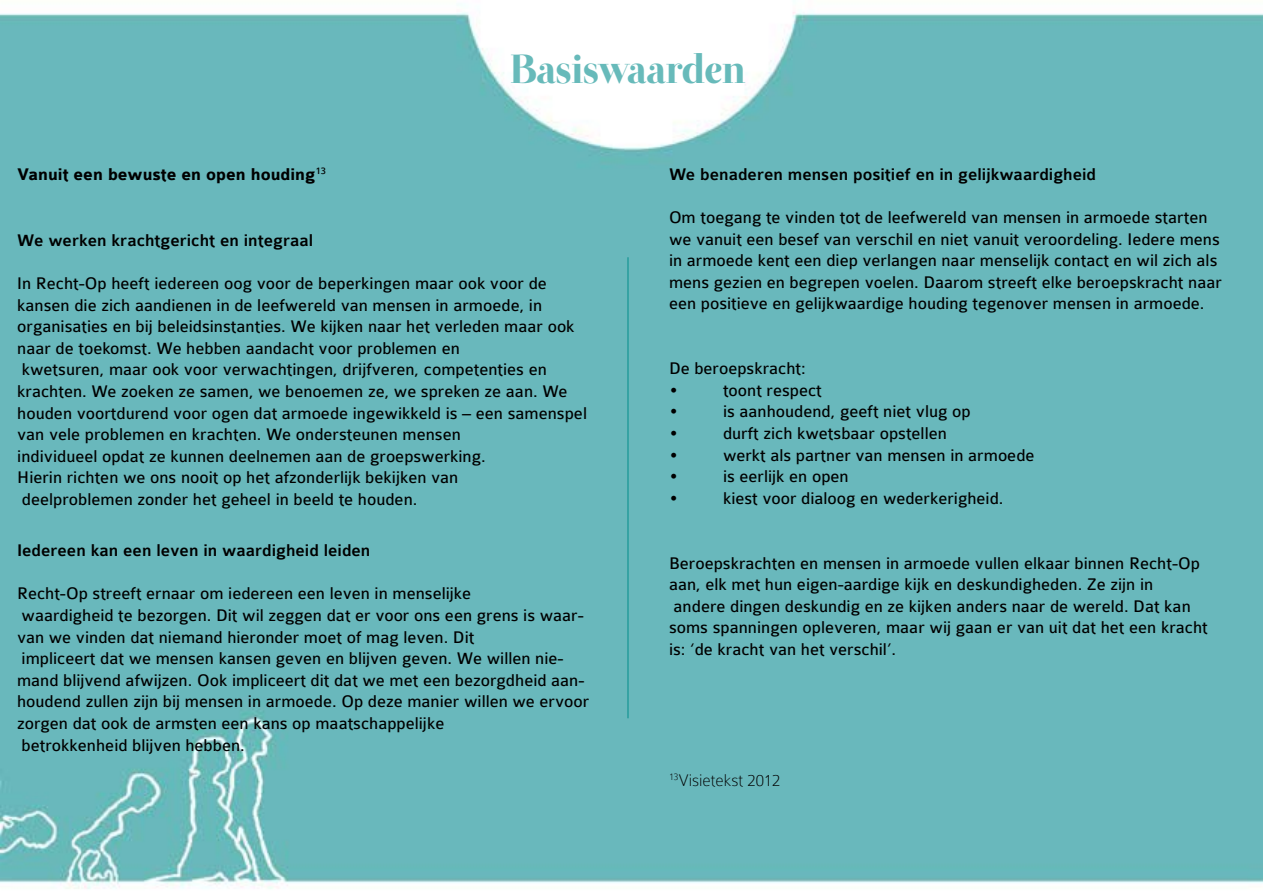
<style>
.page{position:relative;width:1263px;height:893px;background:#fff}
.page>*{position:absolute;margin:0;border:0;box-sizing:border-box;transform-origin:0 0}
.t1{font:40.5px "Otama ep";letter-spacing:-.025em;color:#67baba}
.t2{font:18px/21.6px "Colaborate";color:#000}
.t3{font:500 18px "Colaborate";color:#000}
.t4{font:700 18px "Colaborate";color:#000}
.t5{font:100 18px "Colaborate";color:#000}
</style>
<div class="page">
<div style="left:0;top:12px;width:1263px;height:877px;background:#69b8bc"></div>
<hr style="left:627px;top:257px;width:2px;height:461px;background:#269c9c">
<h1 class="t1" style="left:510px;top:45px;width:238px">Basiswaarden</h1>
<p class="t4" style="left:17px;top:165px;width:310px">Vanuit een bewuste en open houding<sup>13</sup></p>
<p class="t3" style="left:17px;top:231px;width:297px">We werken krachtgericht en integraal</p>
<p class="t2" style="left:17px;top:273px;width:571px">In Recht-Op heeft iedereen oog voor de beperkingen maar ook voor de kansen die zich aandienen in de leefwereld van mensen in armoede, in organisaties en bij beleidsinstanties. We kijken naar het verleden maar ook naar de toekomst. We hebben aandacht voor problemen en<br>kwetsuren, maar ook voor verwachtingen, drijfveren, competenties en krachten. We zoeken ze samen, we benoemen ze, we spreken ze aan. We houden voortdurend voor ogen dat armoede ingewikkeld is – een samenspel van vele problemen en krachten. We ondersteunen mensen<br>individueel opdat ze kunnen deelnemen aan de groepswerking.<br>Hierin richten we ons nooit op het afzonderlijk bekijken van<br>deelproblemen zonder het geheel in beeld te houden.</p>
<p class="t3" style="left:17px;top:541px;width:355px">Iedereen kan een leven in waardigheid leiden</p>
<p class="t2" style="left:17px;top:583px;width:574px">Recht-Op streeft ernaar om iedereen een leven in menselijke<br>waardigheid te bezorgen. Dit wil zeggen dat er voor ons een grens is waar&shy;van we vinden dat niemand hieronder moet of mag leven. Dit<br>impliceert dat we mensen kansen geven en blijven geven. We willen nie&shy;mand blijvend afwijzen. Ook impliceert dit dat we met een bezorgdheid aan&shy;houdend zullen zijn bij mensen in armoede. Op deze manier willen we ervoor zorgen dat ook de armsten een kans op maatschappelijke<br>betrokkenheid blijven hebben.</p>
<p class="t3" style="left:669px;top:165px;width:429px">We benaderen mensen positief en in gelijkwaardigheid</p>
<p class="t2" style="left:669px;top:207px;width:554px">Om toegang te vinden tot de leefwereld van mensen in armoede starten we vanuit een besef van verschil en niet vanuit veroordeling. Iedere mens in armoede kent een diep verlangen naar menselijk contact en wil zich als mens gezien en begrepen voelen. Daarom streeft elke beroepskracht naar een positieve en gelijkwaardige houding tegenover mensen in armoede.</p>
<p class="t2" style="left:669px;top:358px;width:138px">De beroepskracht: •</p>
<p class="t2" style="left:723px;top:379px;width:100px">toont respect</p>
<p class="t2" style="left:669px;top:401px;width:11px">•</p>
<p class="t2" style="left:723px;top:401px;width:249px">is aanhoudend, geeft niet vlug op</p>
<p class="t2" style="left:669px;top:423px;width:11px">•</p>
<p class="t2" style="left:723px;top:423px;width:225px">durft zich kwetsbaar opstellen</p>
<p class="t2" style="left:669px;top:444px;width:11px">•</p>
<p class="t2" style="left:723px;top:444px;width:313px">werkt als partner van mensen in armoede</p>
<p class="t2" style="left:669px;top:466px;width:11px">•</p>
<p class="t2" style="left:723px;top:466px;width:127px">is eerlijk en open</p>
<p class="t2" style="left:669px;top:487px;width:11px">•</p>
<p class="t2" style="left:723px;top:487px;width:282px">kiest voor dialoog en wederkerigheid.</p>
<p class="t2" style="left:669px;top:552px;width:540px">Beroepskrachten en mensen in armoede vullen elkaar binnen Recht-Op aan, elk met hun eigen-aardige kijk en deskundigheden. Ze zijn in andere dingen deskundig en ze kijken anders naar de wereld. Dat kan soms spanningen opleveren, maar wij gaan er van uit dat het een kracht is: ‘de kracht van het verschil’.</p>
<p class="t5" style="left:669px;top:771px;width:113px"><sup>13</sup>Visietekst 2012</p>
</div>
